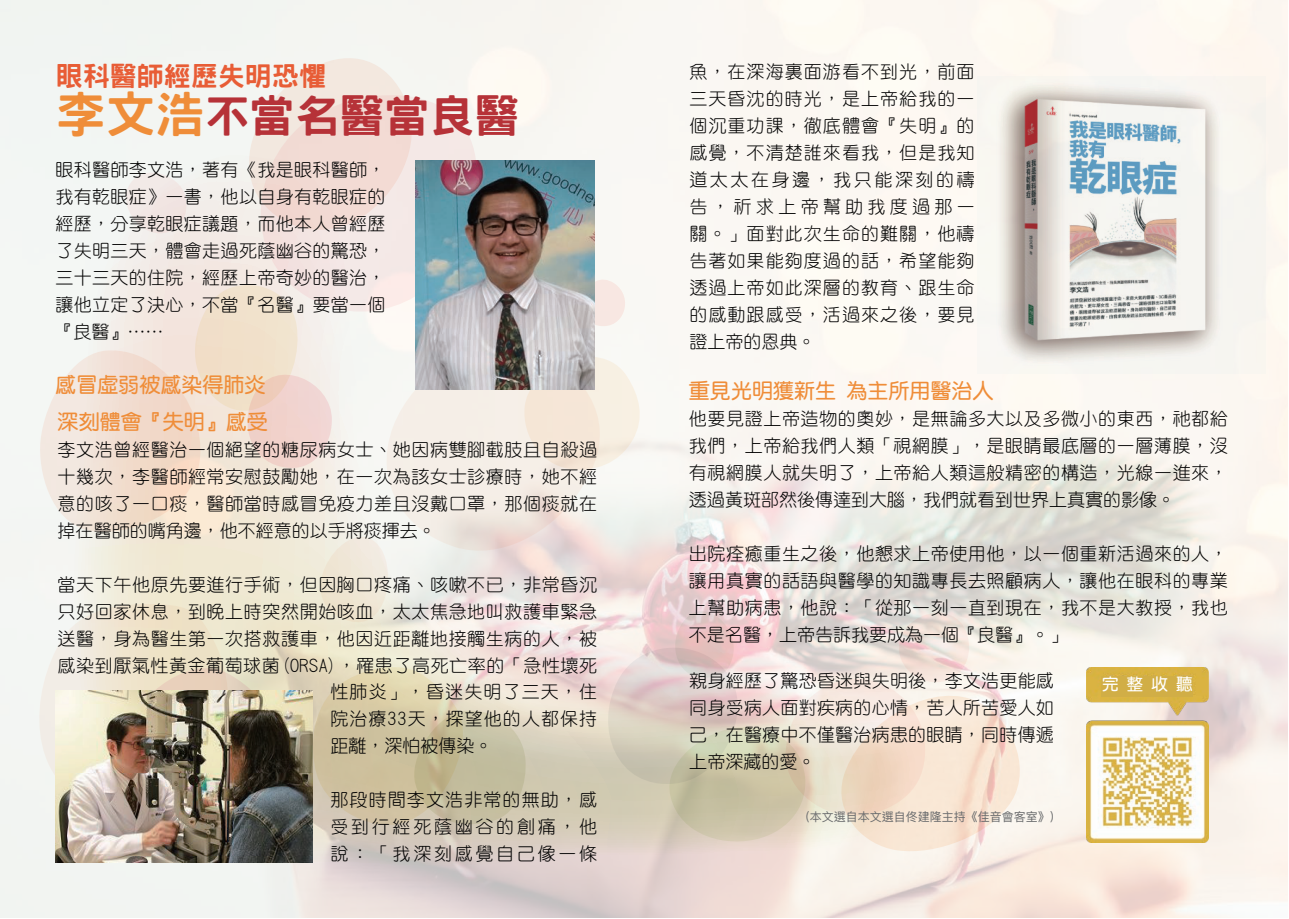
<style>
.page{position:relative;width:1289px;height:919px;background:#fff}
.page>*{position:absolute;margin:0;border:0;box-sizing:border-box;transform-origin:0 0}
.t1{font:800 45px "Han Wang Hei";color:#b63238}
.t2{font:800 27px "Han Wang Hei";color:#e85d36}
.t3{font:21px "DF Yuan Bd HK BF";color:#ef8d39}
.t4{font:18px/27px "DF Yuan Lt HK BF";letter-spacing:.035em;color:#030303;text-align:justify}
.t5{font:16.5px "DF Yuan Bd HK BF";color:#fff}
.t6{font:12px "Ping Fang TC";color:#67696b}
.s1{font-size:49.5px;color:#ef8d39}
</style>
<div class="page">
<img style="left:0;top:0;width:1287px;height:917px">
<img style="left:55px;top:690px;width:258px;height:172px">
<img style="left:977px;top:76px;width:288px;height:297px">
<img style="left:415px;top:160px;width:179px;height:230px">
<img style="left:1086px;top:667px;width:122px;height:175px">
<div style="left:1101px;top:676px;width:92px;height:20px;background:#d1ae46"></div>
<h2 class="t2" style="left:56px;top:62px;width:272px">眼科醫師經歷失明恐懼</h2>
<h1 class="t1" style="left:56px;top:92px;width:465px"><span class="s1">李文浩</span>不當名醫當良醫</h1>
<p class="t4" style="left:55px;top:156px;width:332px">眼科醫師李文浩，著有《我是眼科醫師，我有乾眼症》一書，他以自身有乾眼症的經歷，分享乾眼症議題，而他本人曾經歷了失明三天，體會走過死蔭幽谷的驚恐，三十三天的住院，經歷上帝奇妙的醫治，讓他立定了決心，不當『名醫』要當一個『良醫』……</p>
<p class="t3" style="left:55px;top:374px;width:212px">感冒虛弱被感染得肺炎</p>
<p class="t3" style="left:58px;top:411px;width:212px">深刻體會『失明』感受</p>
<p class="t4" style="left:58px;top:436px;width:541px">李文浩曾經醫治一個絕望的糖尿病女士、她因病雙腳截肢且自殺過十幾次，李醫師經常安慰鼓勵她，在一次為該女士診療時，她不經意的咳了一口痰，醫師當時感冒免疫力差且沒戴口罩，那個痰就在掉在醫師的嘴角邊，他不經意的以手將痰揮去。</p>
<p class="t4" style="left:58px;top:571px;width:541px">當天下午他原先要進行手術，但因胸口疼痛、咳嗽不已，非常昏沉只好回家休息，到晚上時突然開始咳血，太太焦急地叫救護車緊急送醫，身為醫生第一次搭救護車，他因近距離地接觸生病的人，被感染到厭氣性黃金葡萄球菌(ORSA)，罹患了高死亡率的「急性壞死</p>
<p class="t4" style="left:330px;top:677px;width:268px">性肺炎」，昏迷失明了三天，住院治療33天，探望他的人都保持距離，深怕被傳染。</p>
<p class="t4" style="left:330px;top:785px;width:268px">那段時間李文浩非常的無助，感受到行經死蔭幽谷的創痛，他說：「我深刻感覺自己像一條</p>
<p class="t4" style="left:689px;top:58px;width:287px">魚，在深海裏面游看不到光，前面三天昏沈的時光，是上帝給我的一個沉重功課，徹底體會『失明』的感覺，不清楚誰來看我，但是我知道太太在身邊，我只能深刻的禱告，祈求上帝幫助我度過那一關。」面對此次生命的難關，他禱告著如果能夠度過的話，希望能夠透過上帝如此深層的教育、跟生命的感動跟感受，活過來之後，要見證上帝的恩典。</p>
<p class="t3" style="left:689px;top:380px;width:306px">重見光明獲新生 為主所用醫治人</p>
<p class="t4" style="left:689px;top:405px;width:540px">他要見證上帝造物的奧妙，是無論多大以及多微小的東西，祂都給我們，上帝給我們人類「視網膜」，是眼睛最底層的一層薄膜，沒有視網膜人就失明了，上帝給人類這般精密的構造，光線一進來，透過黃斑部然後傳達到大腦，我們就看到世界上真實的影像。</p>
<p class="t4" style="left:689px;top:540px;width:540px">出院痊癒重生之後，他懇求上帝使用他，以一個重新活過來的人，讓用真實的話語與醫學的知識專長去照顧病人，讓他在眼科的專業上幫助病患，他說：「從那一刻一直到現在，我不是大教授，我也不是名醫，上帝告訴我要成為一個『良醫』。」</p>
<p class="t4" style="left:689px;top:667px;width:366px">親身經歷了驚恐昏迷與失明後，李文浩更能感同身受病人面對疾病的心情，苦人所苦愛人如己，在醫療中不僅醫治病患的眼睛，同時傳遞上帝深藏的愛。</p>
<p class="t5" style="left:1102px;top:675px;width:92px">完整收聽</p>
<p class="t6" style="left:805px;top:809px;width:249px">(本文選自本文選自佟建隆主持《佳音會客室》)</p>
</div>
